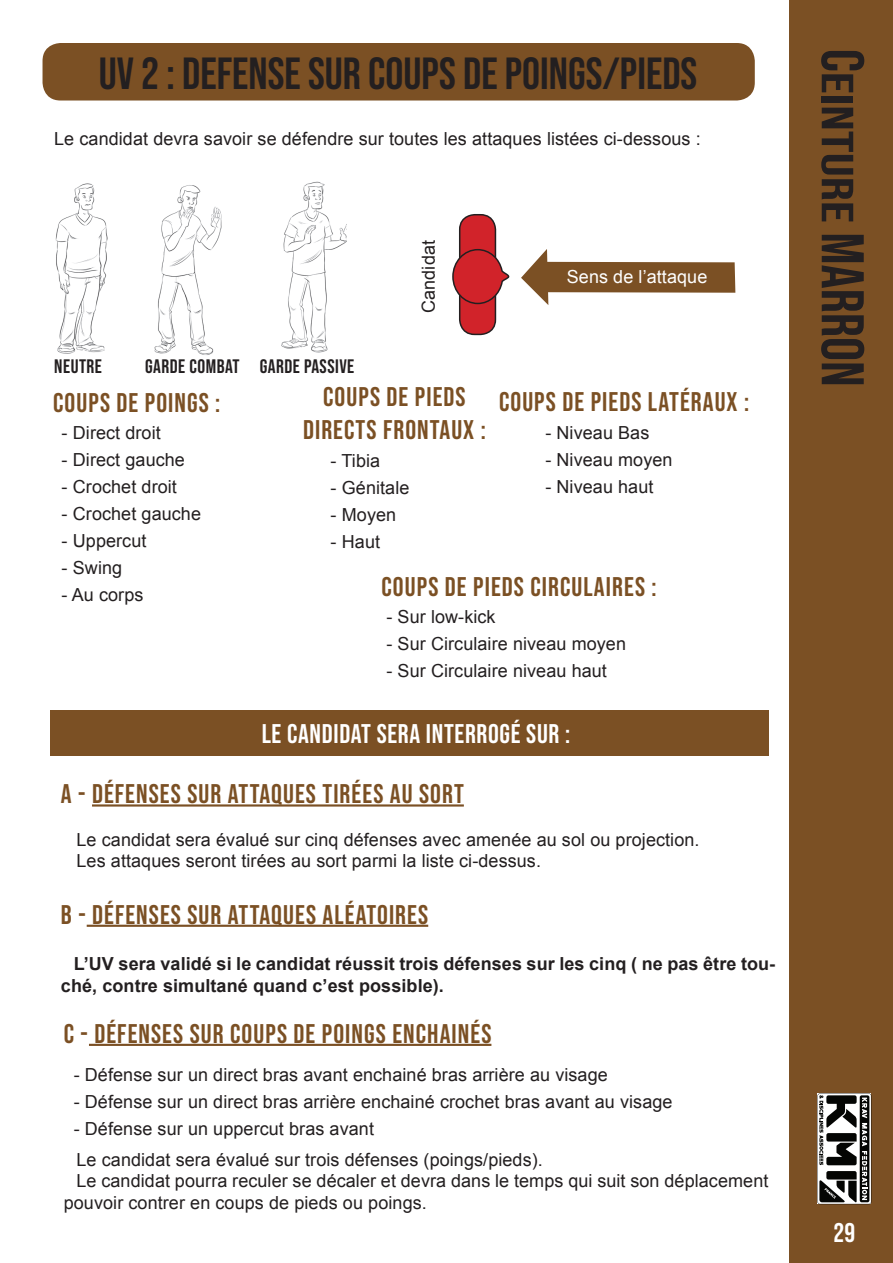
<style>
.page{position:relative;width:893px;height:1263px;background:#fff}
.page>*{position:absolute;margin:0;border:0;box-sizing:border-box;transform-origin:0 0}
.t1{font:60px "Bebas Neue";color:#231f20}
.t2{font:45px "Bebas Neue";color:#231f20}
.t3{font:27px/32.4px "Bebas Neue";letter-spacing:.04em;color:#7b5024;text-align:center}
.t4{font:27px "Bebas Neue";letter-spacing:.025em;color:#fff}
.t5{font:19.5px "Bebas Neue";letter-spacing:.025em;color:#231f20}
.t6{font:18px/21.6px "Arial";letter-spacing:.005em;color:#231f20}
.t7{font:700 18px/21.6px "Arial";letter-spacing:.005em;color:#231f20}
.t8{font:18px "Arial";letter-spacing:.005em;color:#fff}
.s1{font-size:45px}
</style>
<div class="page">
<div style="left:790px;top:0;width:103px;height:1263px;background:#7b5024"></div>
<svg style="left:817px;top:1093px;width:54px;height:111px"></svg>
<div style="left:43px;top:43px;width:712px;height:58px;background:#7b5024;border-radius:18px"></div>
<img style="left:154px;top:185px;width:68px;height:170px">
<img style="left:55px;top:183px;width:53px;height:171px">
<img style="left:281px;top:181px;width:65px;height:172px">
<div style="left:460px;top:215px;width:35px;height:119px;background:#d1232a;border-radius:15px"></div>
<div style="left:459px;top:214px;width:37px;height:121px;border:2px solid #231f20;border-radius:15px"></div>
<svg style="left:452px;top:248px;width:58px;height:57px"></svg>
<svg style="left:521px;top:249px;width:214px;height:56px"></svg>
<hr style="left:92px;top:804px;width:372px;height:2px;background:#7b5024">
<hr style="left:87px;top:925px;width:341px;height:2px;background:#7b5024">
<hr style="left:89px;top:1044px;width:402px;height:2px;background:#7b5024">
<div style="left:50px;top:710px;width:719px;height:46px;background:#7b5024"></div>
<h2 class="t2" style="left:99px;top:48px;width:600px">UV 2 : DEFENSE SUR COUPS DE POINGS/PIEDS</h2>
<p class="t6" style="left:54px;top:128px;width:648px">Le candidat devra savoir se défendre sur toutes les attaques listées ci-dessous :</p>
<p class="t5" style="left:54px;top:355px;width:49px">NEUTRE</p>
<p class="t5" style="left:145px;top:355px;width:211px">GARDE COMBAT GARDE PASSIVE</p>
<p class="t6" style="left:418px;top:313px;width:74px;rotate:-90deg">Candidat</p>
<p class="t8" style="left:567px;top:265px;width:142px">Sens de l’attaque</p>
<h3 class="t3" style="left:53px;top:387px;width:169px">COUPS DE POINGS :</h3>
<p class="t6" style="left:62px;top:422px;width:101px">- Direct droit</p>
<p class="t6" style="left:62px;top:449px;width:125px">- Direct gauche</p>
<p class="t6" style="left:62px;top:476px;width:117px">- Crochet droit</p>
<p class="t6" style="left:62px;top:503px;width:141px">- Crochet gauche</p>
<p class="t6" style="left:62px;top:530px;width:86px">- Uppercut</p>
<p class="t6" style="left:62px;top:557px;width:62px">- Swing</p>
<p class="t6" style="left:62px;top:584px;width:83px">- Au corps</p>
<h3 class="t3" style="left:303px;top:380px;width:184px">COUPS DE PIEDS<br>DIRECTS FRONTAUX :</h3>
<p class="t6" style="left:331px;top:450px;width:51px">- Tibia</p>
<p class="t6" style="left:331px;top:477px;width:80px">- Génitale</p>
<p class="t6" style="left:331px;top:504px;width:67px">- Moyen</p>
<p class="t6" style="left:331px;top:531px;width:51px">- Haut</p>
<h3 class="t3" style="left:499px;top:385px;width:252px">COUPS DE PIEDS LATÉRAUX :</h3>
<p class="t6" style="left:545px;top:422px;width:106px">- Niveau Bas</p>
<p class="t6" style="left:545px;top:449px;width:129px">- Niveau moyen</p>
<p class="t6" style="left:545px;top:476px;width:110px">- Niveau haut</p>
<h3 class="t3" style="left:381px;top:570px;width:277px">COUPS DE PIEDS CIRCULAIRES :</h3>
<p class="t6" style="left:386px;top:606px;width:111px">- Sur low-kick</p>
<p class="t6" style="left:386px;top:633px;width:241px">- Sur Circulaire niveau moyen</p>
<p class="t6" style="left:386px;top:660px;width:222px">- Sur Circulaire niveau haut</p>
<h3 class="t4" style="left:262px;top:718px;width:310px">LE CANDIDAT SERA INTERROGÉ SUR :</h3>
<h3 class="t3" style="left:61px;top:777px;width:404px">A - DÉFENSES SUR ATTAQUES TIRÉES AU SORT</h3>
<p class="t6" style="left:77px;top:829px;width:624px">Le candidat sera évalué sur cinq défenses avec amenée au sol ou projection.<br>Les attaques seront tirées au sort parmi la liste ci-dessus.</p>
<h3 class="t3" style="left:61px;top:898px;width:369px">B - DÉFENSES SUR ATTAQUES ALÉATOIRES</h3>
<p class="t7" style="left:61px;top:954px;width:716px;text-indent:13px">L’UV sera validé si le candidat réussit trois défenses sur les cinq ( ne pas être tou&shy;ché, contre simultané quand c’est possible).</p>
<h3 class="t3" style="left:64px;top:1017px;width:429px">C - DÉFENSES SUR COUPS DE POINGS ENCHAINÉS</h3>
<p class="t6" style="left:74px;top:1064px;width:536px">- Défense sur un direct bras avant enchainé bras arrière au visage</p>
<p class="t6" style="left:74px;top:1091px;width:600px">- Défense sur un direct bras arrière enchainé crochet bras avant au visage</p>
<p class="t6" style="left:74px;top:1113px;width:471px;line-height:30.9px">- Défense sur un uppercut bras avant<br>Le candidat sera évalué sur trois défenses (poings/pieds).</p>
<p class="t6" style="left:64px;top:1170px;width:706px;text-indent:13px">Le candidat pourra reculer se décaler et devra dans le temps qui suit son déplacement pouvoir contrer en coups de pieds ou poings.</p>
<h1 class="t1" style="left:876px;top:49px;width:339px;rotate:90deg">C<span class="s1">EINTURE</span> MARRON</h1>
<h3 class="t4" style="left:834px;top:1217px;width:23px">29</h3>
</div>
